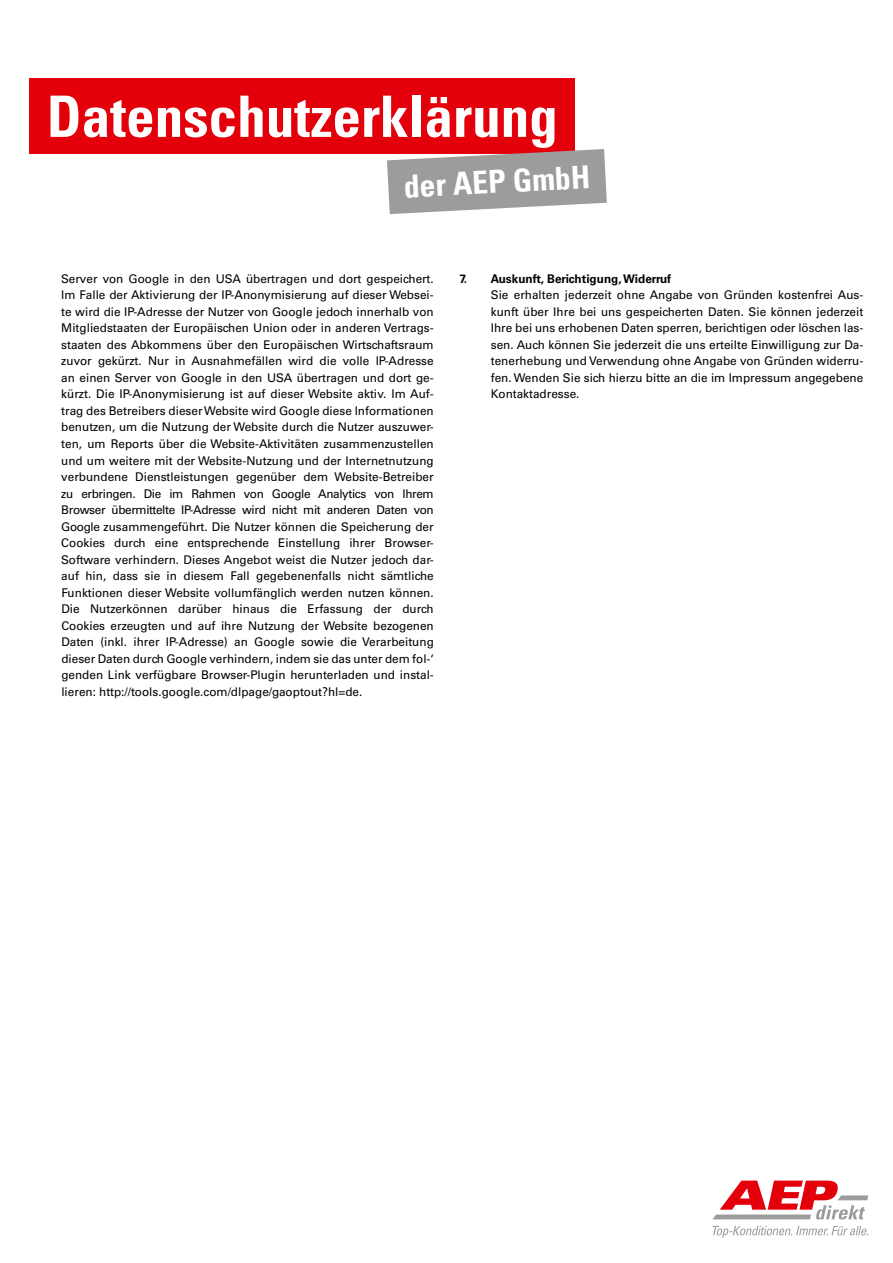
<style>
.page{position:relative;width:893px;height:1263px;background:#fff}
.page>*{position:absolute;margin:0;border:0;box-sizing:border-box;transform-origin:0 0}
.t1{font:700 condensed 57.15px "Univers LT Std";color:#fff}
.t2{font:700 condensed 31.65px "Univers LT Std";color:#fff}
.t3{font:12px/16.5px "Univers LT Std";color:#000;text-align:justify}
.t4{font:700 12px "Univers LT Std";color:#000}
</style>
<div class="page">
<div style="left:30px;top:78px;width:545px;height:76px;background:#e3000b"></div>
<svg style="left:387px;top:149px;width:220px;height:65px"></svg>
<svg style="left:713px;top:1180px;width:155px;height:39px"></svg>
<svg style="left:712px;top:1226px;width:156px;height:12px"></svg>
<h1 class="t1" style="left:47px;top:81px;width:512px">Datenschutzerklärung</h1>
<h2 class="t2" style="left:403px;top:167px;width:188px;rotate:-3deg">der AEP GmbH</h2>
<p class="t3" style="left:61px;top:271px;width:374px">Server von Google in den USA übertragen und dort gespeichert.<br>Im Falle der Aktivierung der IP-Anonymisierung auf dieser Websei&shy;te wird die IP-Adresse der Nutzer von Google jedoch innerhalb von Mitgliedstaaten der Europäischen Union oder in anderen Vertrags&shy;staaten des Abkommens über den Europäischen Wirtschaftsraum zuvor gekürzt. Nur in Ausnahmefällen wird die volle IP-Adresse an einen Server von Google in den USA übertragen und dort ge&shy;kürzt. Die IP-Anonymisierung ist auf dieser Website aktiv. Im Auf&shy;trag des Betreibers dieser Website wird Google diese Informationen benutzen, um die Nutzung der Website durch die Nutzer auszuwer&shy;ten, um Reports über die Website-Aktivitäten zusammenzustellen und um weitere mit der Website-Nutzung und der Internetnutzung verbundene Dienstleistungen gegenüber dem Website-Betreiber zu erbringen. Die im Rahmen von Google Analytics von Ihrem Browser übermittelte IP-Adresse wird nicht mit anderen Daten von Google zusammengeführt. Die Nutzer können die Speicherung der Cookies durch eine entsprechende Einstellung ihrer Browser-Software verhindern. Dieses Angebot weist die Nutzer jedoch dar&shy;auf hin, dass sie in diesem Fall gegebenenfalls nicht sämtliche Funktionen dieser Website vollumfänglich werden nutzen können.<br>Die Nutzerkönnen darüber hinaus die Erfassung der durch Cookies erzeugten und auf ihre Nutzung der Website bezogenen Daten (inkl. ihrer IP-Adresse) an Google sowie die Verarbeitung dieser Daten durch Google verhindern, indem sie das unter dem fol-‘ genden Link verfügbare Browser-Plugin herunterladen und instal&shy;lieren: http://tools.google.com/dlpage/gaoptout?hl=de.</p>
<p class="t4" style="left:459px;top:272px;width:213px">7. Auskunft, Berichtigung, Widerruf</p>
<p class="t3" style="left:491px;top:287px;width:374px">Sie erhalten jederzeit ohne Angabe von Gründen kostenfrei Aus&shy;kunft über Ihre bei uns gespeicherten Daten. Sie können jederzeit Ihre bei uns erhobenen Daten sperren, berichtigen oder löschen las&shy;sen. Auch können Sie jederzeit die uns erteilte Einwilligung zur Da&shy;tenerhebung und Verwendung ohne Angabe von Gründen widerru&shy;fen. Wenden Sie sich hierzu bitte an die im Impressum angegebene Kontaktadresse.</p>
</div>
